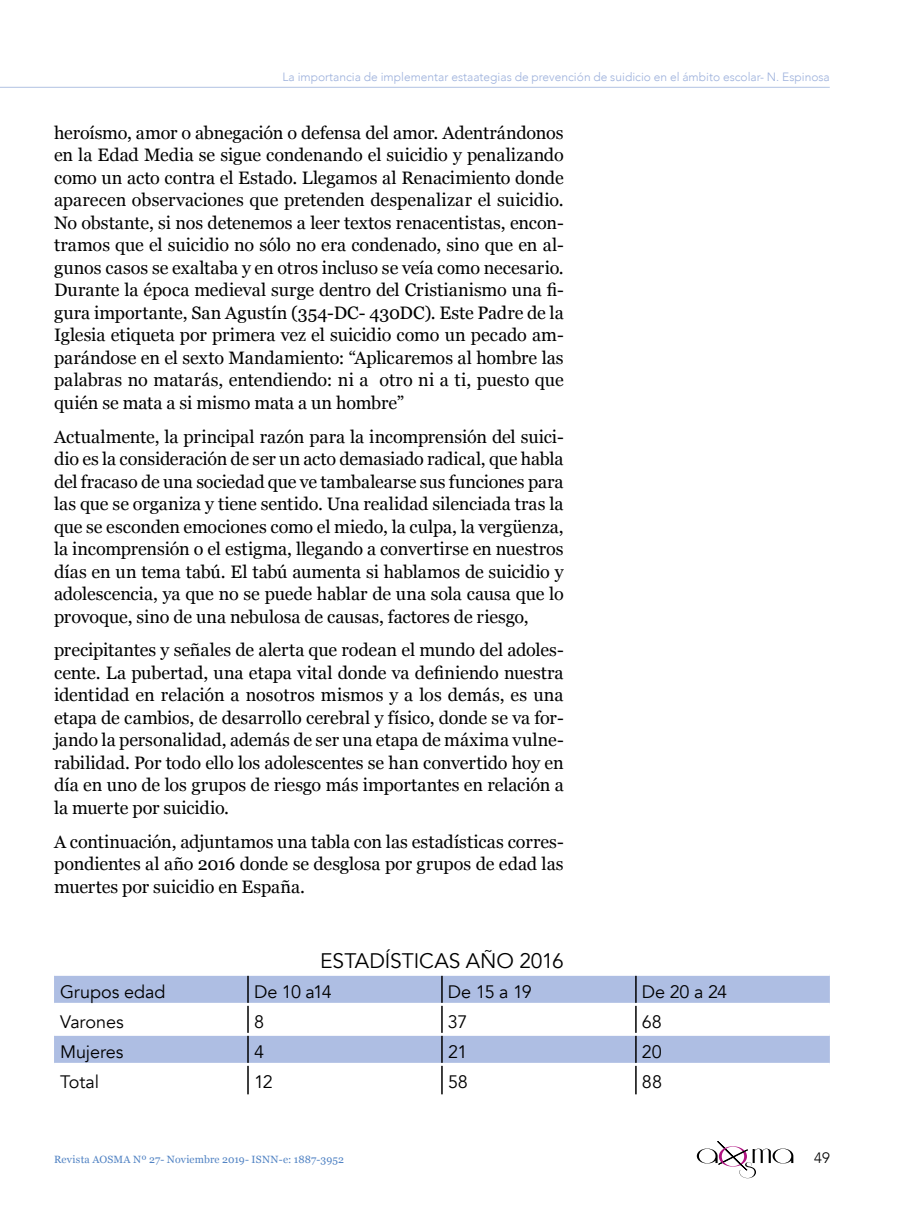
<style>
.page{position:relative;width:915px;height:1212px;background:#fff}
.page>*{position:absolute;margin:0;border:0;box-sizing:border-box;transform-origin:0 0}
.t1{font:21px "Avenir";letter-spacing:-.005em;color:#000}
.t2{font:18px/22.5px "Georgia";letter-spacing:-.005em;color:#000;text-align:justify}
.t3{font:18px "Avenir";letter-spacing:-.005em;color:#000}
.t4{font:300 15px "Avenir";color:#000}
.t5{font:300 12px "Avenir";color:#9db1dc}
.t6{font:10.5px "Georgia";letter-spacing:.01em;color:#5082c3}
</style>
<div class="page">
<svg style="left:696px;top:1141px;width:97px;height:37px"></svg>
<div style="left:0;top:76px;width:836px;height:12px;background:#000;opacity:.75"></div>
<svg style="left:54px;top:976px;width:775px;height:87px;fill:#aebee3"></svg>
<hr style="left:54px;top:1003px;width:194px;height:3px;background:#fff">
<hr style="left:248px;top:1003px;width:194px;height:3px;background:#fff">
<hr style="left:442px;top:1003px;width:193px;height:3px;background:#fff">
<hr style="left:635px;top:1003px;width:194px;height:3px;background:#fff">
<hr style="left:54px;top:1033px;width:194px;height:3px;background:#fff">
<hr style="left:248px;top:1033px;width:194px;height:3px;background:#fff">
<hr style="left:442px;top:1033px;width:193px;height:3px;background:#fff">
<hr style="left:635px;top:1033px;width:194px;height:3px;background:#fff">
<hr style="left:247px;top:976px;width:2px;height:27px;background:#000">
<hr style="left:247px;top:1006px;width:2px;height:27px;background:#000">
<hr style="left:247px;top:1036px;width:2px;height:27px;background:#000">
<hr style="left:247px;top:1066px;width:2px;height:28px;background:#000">
<svg style="left:441px;top:976px;width:1px;height:118px"></svg>
<svg style="left:635px;top:976px;width:1px;height:118px"></svg>
<p class="t5" style="left:282px;top:70px;width:548px">La importancia de implementar estaategias de prevención de suidicio en el ámbito escolar- N. Espinosa</p>
<p class="t2" style="left:54px;top:121px;width:511px">heroísmo, amor o abnegación o defensa del amor. Adentrándonos en la Edad Media se sigue condenando el suicidio y penalizando como un acto contra el Estado. Llegamos al Renacimiento donde aparecen observaciones que pretenden despenalizar el suicidio.<br>No obstante, si nos detenemos a leer textos renacentistas, encon&shy;tramos que el suicidio no sólo no era condenado, sino que en al&shy;gunos casos se exaltaba y en otros incluso se veía como necesario.<br>Durante la época medieval surge dentro del Cristianismo una fi&shy;gura importante, San Agustín (354-DC- 430DC). Este Padre de la Iglesia etiqueta por primera vez el suicidio como un pecado am&shy;parándose en el sexto Mandamiento: “Aplicaremos al hombre las palabras no matarás, entendiendo: ni a otro ni a ti, puesto que quién se mata a si mismo mata a un hombre”</p>
<p class="t2" style="left:54px;top:424px;width:511px">Actualmente, la principal razón para la incomprensión del suici&shy;dio es la consideración de ser un acto demasiado radical, que habla del fracaso de una sociedad que ve tambalearse sus funciones para las que se organiza y tiene sentido. Una realidad silenciada tras la que se esconden emociones como el miedo, la culpa, la vergüenza, la incomprensión o el estigma, llegando a convertirse en nuestros días en un tema tabú. El tabú aumenta si hablamos de suicidio y adolescencia, ya que no se puede hablar de una sola causa que lo provoque, sino de una nebulosa de causas, factores de riesgo,</p>
<p class="t2" style="left:54px;top:638px;width:511px">precipitantes y señales de alerta que rodean el mundo del adoles&shy;cente. La pubertad, una etapa vital donde va definiendo nuestra identidad en relación a nosotros mismos y a los demás, es una etapa de cambios, de desarrollo cerebral y físico, donde se va for&shy;jando la personalidad, además de ser una etapa de máxima vulne&shy;rabilidad. Por todo ello los adolescentes se han convertido hoy en día en uno de los grupos de riesgo más importantes en relación a la muerte por suicidio.</p>
<p class="t2" style="left:54px;top:829px;width:511px">A continuación, adjuntamos una tabla con las estadísticas corres&shy;pondientes al año 2016 donde se desglosa por grupos de edad las muertes por suicidio en España.</p>
<p class="t1" style="left:320px;top:948px;width:245px">ESTADÍSTICAS AÑO 2016</p>
<p class="t3" style="left:60px;top:981px;width:107px">Grupos edad</p>
<p class="t3" style="left:254px;top:981px;width:79px">De 10 a14</p>
<p class="t3" style="left:448px;top:981px;width:85px">De 15 a 19</p>
<p class="t3" style="left:641px;top:981px;width:87px">De 20 a 24</p>
<p class="t3" style="left:60px;top:1011px;width:65px">Varones</p>
<p class="t3" style="left:254px;top:1011px;width:12px">8</p>
<p class="t3" style="left:448px;top:1011px;width:21px">37</p>
<p class="t3" style="left:641px;top:1011px;width:21px">68</p>
<p class="t3" style="left:60px;top:1041px;width:65px">Mujeres</p>
<p class="t3" style="left:254px;top:1041px;width:12px">4</p>
<p class="t3" style="left:448px;top:1041px;width:21px">21</p>
<p class="t3" style="left:641px;top:1041px;width:21px">20</p>
<p class="t3" style="left:60px;top:1071px;width:40px">Total</p>
<p class="t3" style="left:254px;top:1071px;width:20px">12</p>
<p class="t3" style="left:448px;top:1071px;width:21px">58</p>
<p class="t3" style="left:641px;top:1071px;width:22px">88</p>
<p class="t6" style="left:54px;top:1152px;width:291px">Revista AOSMA Nº 27- Noviembre 2019- ISNN-e: 1887-3952</p>
<p class="t4" style="left:814px;top:1149px;width:17px">49</p>
</div>
